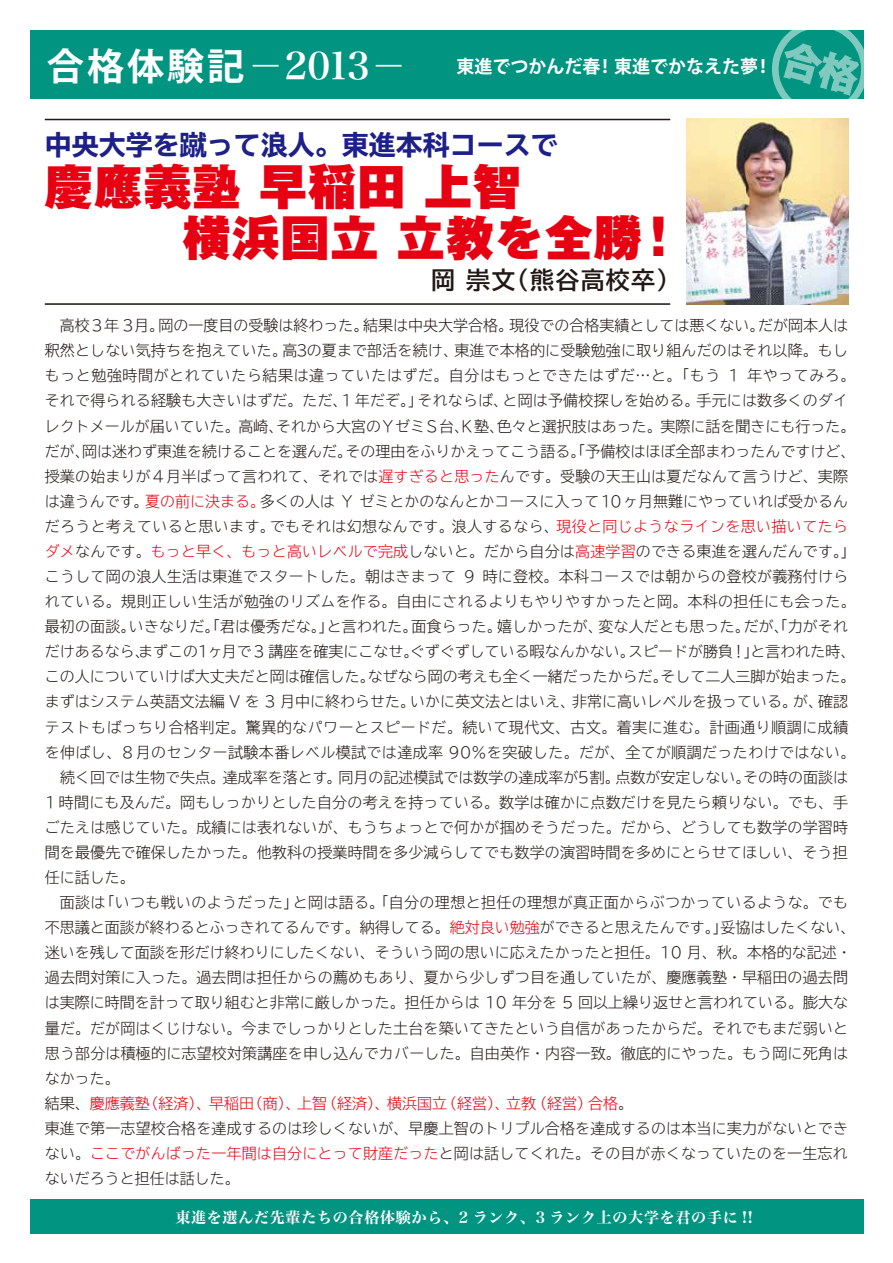
<style>
.page{position:relative;width:893px;height:1263px;background:#fff}
.page>*{position:absolute;margin:0;border:0;box-sizing:border-box;transform-origin:0 0}
.t1{font:900 48px/51px "Gothic MB101 Pro";letter-spacing:.025em;color:#e60012}
.t2{font:37.2px "Hiragino Serif Pr 6 N W6";color:#fff}
.t3{font:700 expanded 27px "TBUD Go Std";color:#1d2088}
.t4{font:700 24px "TBUD Go Std";letter-spacing:.05em;color:#221815}
.t5{font:700 18px "Koz Go Pr 6 N";color:#fff}
.t6{font:300 15px/25px "TBUD Go Std Super";letter-spacing:.01em;color:#221815}
.t7{font:300 15px "TBUD Go Std Super";letter-spacing:.03em;color:#221815}
.t8{font:300 15px "TBUD Go Std Super";color:#e60012}
.t9{font:15px "Hira Min Std W7";letter-spacing:.05em;color:#fff}
.s1{font-family:"Koz Go Pr 6 N";font-weight:700}
.s2{color:#e60012}
.s3{color:#221815}
</style>
<div class="page">
<img style="left:686px;top:118px;width:162px;height:186px">
<div style="left:30px;top:31px;width:833px;height:68px;background:#009481"></div>
<div style="left:30px;top:1199px;width:833px;height:34px;background:#009481"></div>
<hr style="left:45px;top:303px;width:625px;height:2px;background:#221815">
<hr style="left:45px;top:119px;width:625px;height:1px;background:#221815">
<svg style="left:772px;top:30px;width:92px;height:69px"></svg>
<h2 class="t2" style="left:47px;top:33px;width:362px"><span class="s1">合格体験記</span>－2013－</h2>
<p class="t5" style="left:456px;top:57px;width:317px">東進でつかんだ春！東進でかなえた夢！</p>
<h3 class="t3" style="left:45px;top:130px;width:514px">中央大学を蹴って浪人。東進本科コースで</h3>
<h1 class="t1" style="left:183px;top:155px;width:501px;text-indent:-138px">慶應義塾 早稲田 上智<br>横浜国立 立教を全勝！</h1>
<h3 class="t4" style="left:431px;top:261px;width:251px">岡 崇文（熊谷高校卒）</h3>
<p class="t6" style="left:45px;top:313px;width:812px">　高校3年 3月。岡の一度目の受験は終わった。結果は中央大学合格。現役での合格実績としては悪くない。だが岡本人は釈然としない気持ちを抱えていた。高3の夏まで部活を続け、東進で本格的に受験勉強に取り組んだのはそれ以降。もしもっと勉強時間がとれていたら結果は違っていたはずだ。自分はもっとできたはずだ…と。「もう 1 年やってみろ。それで得られる経験も大きいはずだ。ただ、1 年だぞ。」それならば、と岡は予備校探しを始める。手元には数多くのダイレクトメールが届いていた。高崎、それから大宮のYゼミS台、K塾、色々と選択肢はあった。実際に話を聞きにも行った。だが、岡は迷わず東進を続けることを選んだ。その理由をふりかえってこう語る。「予備校はほぼ全部まわったんですけど、授業の始まりが４月半ばって言われて、それでは<span class="s2">遅すぎると思った</span>んです。受験の天王山は夏だなんて言うけど、実際は違うんです。<span class="s2">夏の前に決まる。</span>多くの人は Y ゼミとかのなんとかコースに入って10ヶ月無難にやっていれば受かるんだろうと考えていると思います。でもそれは幻想なんです。浪人するなら、<span class="s2">現役と同じようなラインを思い描いてたらダメ</span>なんです。<span class="s2">もっと早く、もっと高いレベルで完成</span>しないと。だから自分は<span class="s2">高速学習</span>のできる東進を選んだんです。」こうして岡の浪人生活は東進でスタートした。朝はきまって 9 時に登校。本科コースでは朝からの登校が義務付けられている。規則正しい生活が勉強のリズムを作る。自由にされるよりもやりやすかったと岡。本科の担任にも会った。最初の面談。いきなりだ。「君は優秀だな。」と言われた。面食らった。嬉しかったが、変な人だとも思った。だが「力がそれ</p>
<p class="t6" style="left:774px;top:614px;width:16px">、</p>
<p class="t6" style="left:45px;top:639px;width:812px">だけあるなら、まずこの1ヶ月で3 講座を確実にこなせ。ぐずぐずしている暇なんかない。スピードが勝負！」と言われた時、</p>
<p class="t6" style="left:45px;top:664px;width:812px">この人についていけば大丈夫だと岡は確信した。なぜなら岡の考えも全く一緒だったからだ。そして二人三脚が始まった。</p>
<p class="t6" style="left:45px;top:689px;width:805px">まずはシステム英語文法編 V を 3 月中に終わらせた。いかに英文法とはいえ、非常に高いレベルを扱っている。が、確認</p>
<p class="t7" style="left:45px;top:714px;width:805px">テストもばっちり合格判定。驚異的なパワーとスピードだ。続いて現代文、古文。着実に進む。計画通り順調に成績</p>
<p class="t6" style="left:45px;top:739px;width:812px">を伸ばし、8 月のセンター試験本番レベル模試では達成率 90％を突破した。だが、全てが順調だったわけではない。</p>
<p class="t6" style="left:60px;top:764px;width:789px">続く回では生物で失点。達成率を落とす。同月の記述模試では数学の達成率が5割。点数が安定しない。その時の面談は</p>
<p class="t6" style="left:45px;top:789px;width:805px">1 時間にも及んだ。岡もしっかりとした自分の考えを持っている。数学は確かに点数だけを見たら頼りない。でも、手</p>
<p class="t6" style="left:45px;top:814px;width:805px">ごたえは感じていた。成績には表れないが、もうちょっとで何かが掴めそうだった。だから、どうしても数学の学習時</p>
<p class="t6" style="left:45px;top:839px;width:804px">間を最優先で確保したかった。他教科の授業時間を多少減らしてでも数学の演習時間を多めにとらせてほしい、そう担</p>
<p class="t6" style="left:45px;top:864px;width:91px">任に話した。</p>
<p class="t6" style="left:45px;top:889px;width:805px">　面談は「いつも戦いのようだった」と岡は語る。「自分の理想と担任の理想が真正面からぶつかっているような。でも</p>
<p class="t6" style="left:45px;top:915px;width:812px">不思議と面談が終わるとふっきれてるんです。納得してる。<span class="s2">絶対良い勉強</span>ができると思えたんです。」妥協はしたくない、</p>
<p class="t6" style="left:45px;top:940px;width:808px">迷いを残して面談を形だけ終わりにしたくない、そういう岡の思いに応えたかったと担任。10 月、秋。本格的な記述・</p>
<p class="t6" style="left:45px;top:965px;width:805px">過去問対策に入った。過去問は担任からの薦めもあり、夏から少しずつ目を通していたが、慶應義塾・早稲田の過去問</p>
<p class="t6" style="left:45px;top:990px;width:805px">は実際に時間を計って取り組むと非常に厳しかった。担任からは 10 年分を 5 回以上繰り返せと言われている。膨大な</p>
<p class="t6" style="left:45px;top:1015px;width:805px">量だ。だが岡はくじけない。今までしっかりとした土台を築いてきたという自信があったからだ。それでもまだ弱いと</p>
<p class="t6" style="left:45px;top:1040px;width:805px">思う部分は積極的に志望校対策講座を申し込んでカバーした。自由英作・内容一致。徹底的にやった。もう岡に死角は</p>
<p class="t6" style="left:45px;top:1065px;width:76px">なかった。</p>
<p class="t8" style="left:45px;top:1091px;width:590px"><span class="s3">結果、</span>慶應義塾（経済）、早稲田（商）、上智（経済）、横浜国立（経営）、立教（経営）合格<span class="s3">。</span></p>
<p class="t6" style="left:45px;top:1115px;width:805px">東進で第一志望校合格を達成するのは珍しくないが、早慶上智のトリプル合格を達成するのは本当に実力がないとでき</p>
<p class="t6" style="left:45px;top:1140px;width:804px">ない。<span class="s2">ここでがんばった一年間は自分にとって財産だった</span>と岡は話してくれた。その目が赤くなっていたのを一生忘れ</p>
<p class="t6" style="left:45px;top:1165px;width:196px">ないだろうと担任は話した。</p>
<p class="t9" style="left:175px;top:1206px;width:579px">東進を選んだ先輩たちの合格体験から、2 ランク、3 ランク上の大学を君の手に !!</p>
</div>
